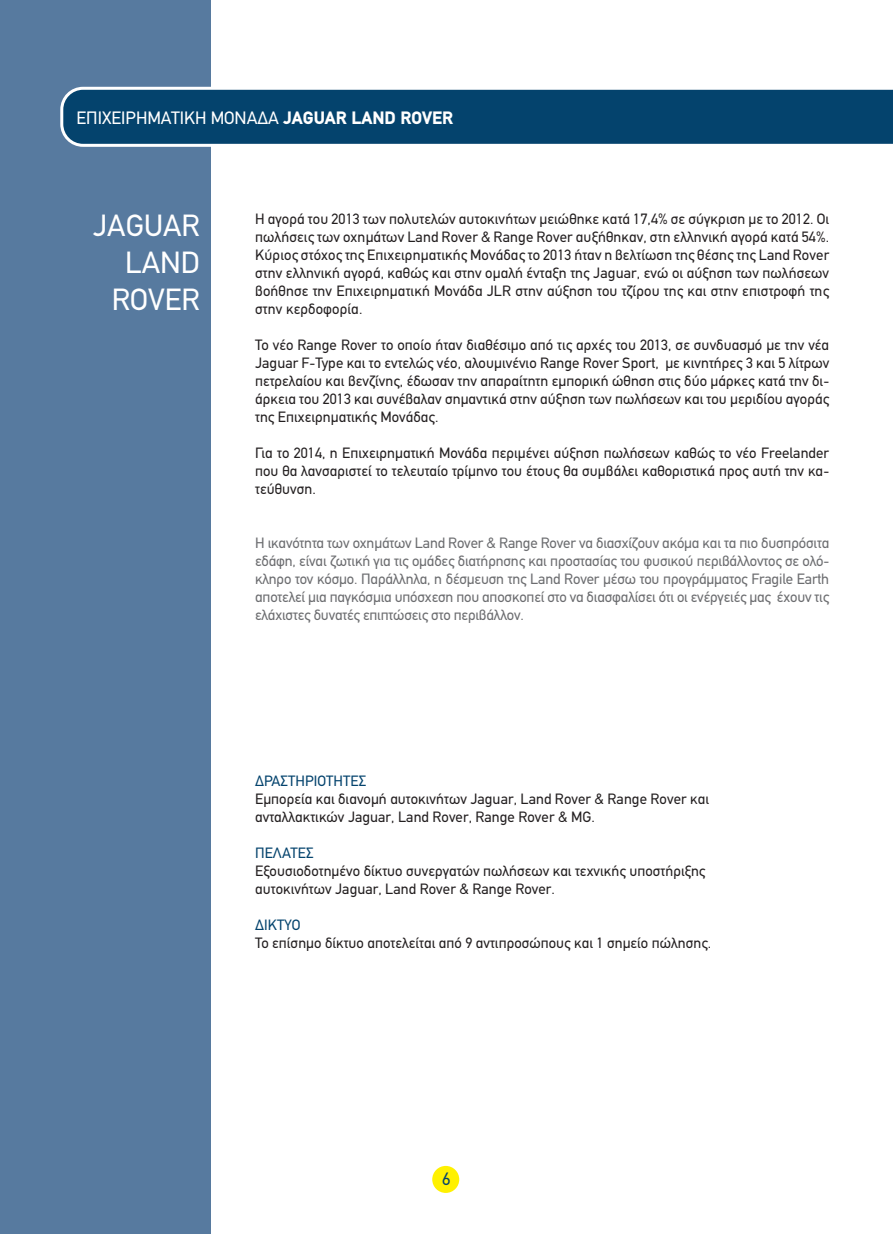
<style>
.page{position:relative;width:893px;height:1234px;background:#fff}
.page>*{position:absolute;margin:0;border:0;box-sizing:border-box;transform-origin:0 0}
.t1{font:30.75px "PF Din Text";color:#fff}
.t2{font:18px "PF Din Text";color:#fff}
.t3{font:18px "PF Din Text";color:#04436d}
.t4{font:15px/18px "PF Din Text";letter-spacing:.005em;color:#231f20;text-align:justify}
.t5{font:15px/18px "PF Din Text";letter-spacing:-.01em;color:#6c6d70;text-align:justify}
.t6{font:15px "PF Din Text";letter-spacing:.005em;color:#04436d}
.s1{font-weight:900}
</style>
<div class="page">
<div style="left:0;top:0;width:210px;height:1233px;background:#577a9f"></div>
<svg style="left:60px;top:87px;width:833px;height:60px;background:#1d567c"></svg>
<div style="left:432px;top:1165px;width:27px;height:27px;background:#fff101;border-radius:50%"></div>
<p class="t2" style="left:77px;top:107px;width:378px">ΕΠΙΧΕΙΡΗΜΑΤΙΚΗ ΜΟΝΑΔΑ <span class="s1">JAGUAR LAND ROVER</span></p>
<h1 class="t1" style="left:93px;top:207px;width:108px">JAGUAR</h1>
<h1 class="t1" style="left:125px;top:244px;width:37px">LAND</h1>
<h1 class="t1" style="left:112px;top:281px;width:90px">ROVER</h1>
<p class="t4" style="left:255px;top:210px;width:576px">Η αγορά του 2013 των πολυτελών αυτοκινήτων μειώθηκε κατά 17,4% σε σύγκριση με το 2012. Οι πωλήσεις των οχημάτων Land Rover &amp; Range Rover αυξήθηκαν, στη ελληνική αγορά κατά 54%.<br>Κύριος στόχος της Επιχειρηματικής Μονάδας το 2013 ήταν η βελτίωση της θέσης της Land Rover στην ελληνική αγορά, καθώς και στην ομαλή ένταξη της Jaguar, ενώ οι αύξηση των πωλήσεων βοήθησε την Επιχειρηματική Μονάδα JLR στην αύξηση του τζίρου της και στην επιστροφή της στην κερδοφορία.</p>
<p class="t4" style="left:255px;top:336px;width:576px">Το νέο Range Rover το οποίο ήταν διαθέσιμο από τις αρχές του 2013, σε συνδυασμό με την νέα Jaguar F-Type και το εντελώς νέο, αλουμινένιο Range Rover Sport, με κινητήρες 3 και 5 λίτρων πετρελαίου και βενζίνης, έδωσαν την απαραίτητη εμπορική ώθηση στις δύο μάρκες κατά την δι&shy;άρκεια του 2013 και συνέβαλαν σημαντικά στην αύξηση των πωλήσεων και του μεριδίου αγοράς της Επιχειρηματικής Μονάδας.</p>
<p class="t4" style="left:255px;top:444px;width:576px">Για το 2014, η Επιχειρηματική Μονάδα περιμένει αύξηση πωλήσεων καθώς το νέο Freelander που θα λανσαριστεί το τελευταίο τρίμηνο του έτους θα συμβάλει καθοριστικά προς αυτή την κα&shy;τεύθυνση.</p>
<p class="t5" style="left:255px;top:534px;width:576px">Η ικανότητα των οχημάτων Land Rover &amp; Range Rover να διασχίζουν ακόμα και τα πιο δυσπρόσιτα εδάφη, είναι ζωτική για τις ομάδες διατήρησης και προστασίας του φυσικού περιβάλλοντος σε ολό&shy;κληρο τον κόσμο. Παράλληλα, η δέσμευση της Land Rover μέσω του προγράμματος Fragile Earth αποτελεί μια παγκόσμια υπόσχεση που αποσκοπεί στο να διασφαλίσει ότι οι ενέργειές μας έχουν τις ελάχιστες δυνατές επιπτώσεις στο περιβάλλον.</p>
<p class="t6" style="left:255px;top:771px;width:113px">ΔPAΣTHPIOTHTEΣ</p>
<p class="t4" style="left:255px;top:789px;width:455px">Εμπορεία και διανομή αυτοκινήτων Jaguar, Land Rover &amp; Range Rover και ανταλλακτικών Jaguar, Land Rover, Range Rover &amp; MG.</p>
<p class="t6" style="left:255px;top:843px;width:60px">ΠΕΛΑΤΕΣ</p>
<p class="t4" style="left:255px;top:861px;width:452px">Εξουσιοδοτημένο δίκτυο συνεργατών πωλήσεων και τεχνικής υποστήριξης αυτοκινήτων Jaguar, Land Rover &amp; Range Rover.</p>
<p class="t6" style="left:255px;top:915px;width:47px">ΔΙΚΤΥΟ</p>
<p class="t4" style="left:255px;top:933px;width:458px">Το επίσημο δίκτυο αποτελείται από 9 αντιπροσώπους και 1 σημείο πώλησης.</p>
<p class="t3" style="left:442px;top:1167px;width:10px">6</p>
</div>
